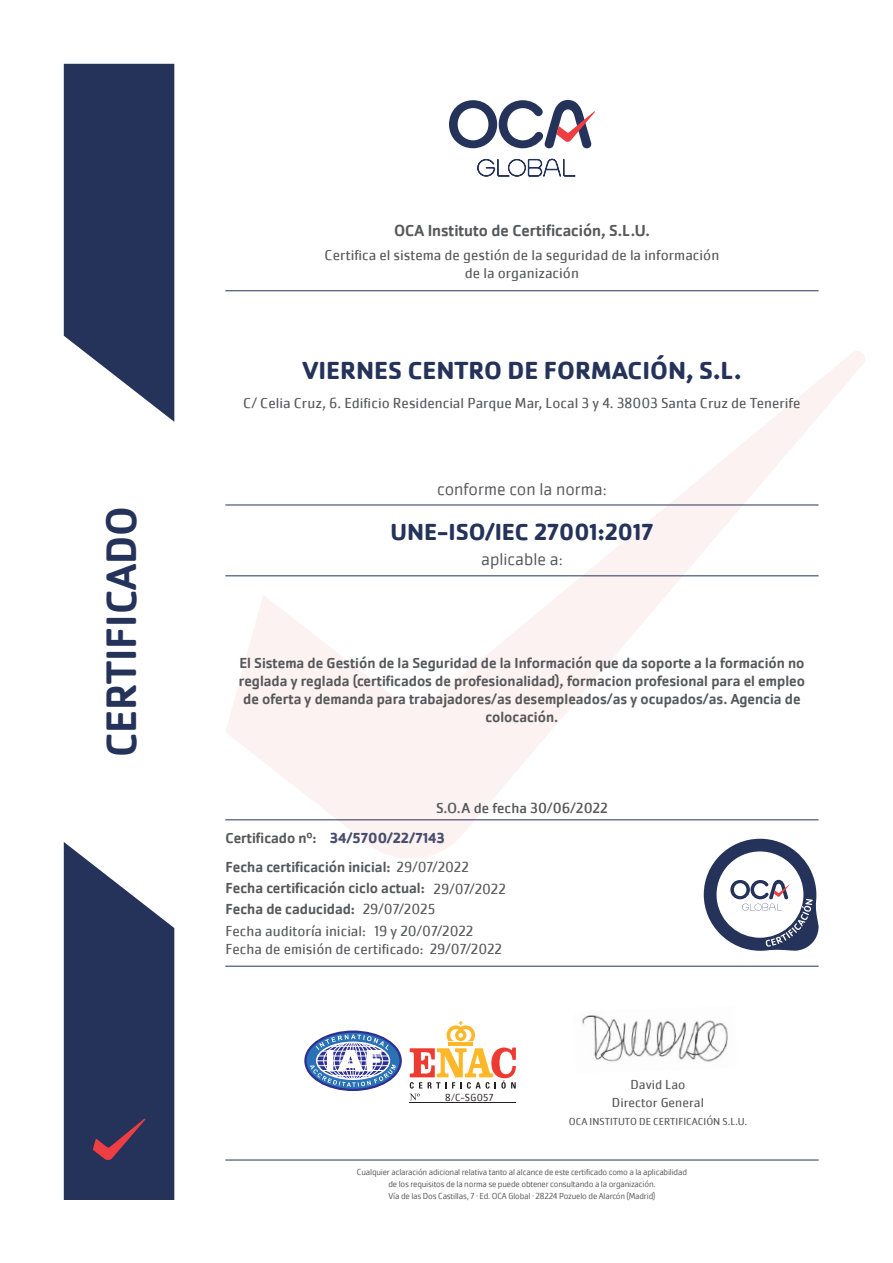
<style>
.page{position:relative;width:893px;height:1263px;background:#fff}
.page>*{position:absolute;margin:0;border:0;box-sizing:border-box;transform-origin:0 0}
.t1{font:500 43.95px "Cachet Pro";color:#25335a}
.t2{font:700 25.5px "Cachet Pro";color:#25335a}
.t3{font:700 24px "Cachet Pro";color:#25335a}
.t4{font:300 18px "Cachet Pro";color:#57585a}
.t5{font:500 16.5px "Cachet Pro";color:#57585a}
.t6{font:500 15px/18px "Cachet Pro";color:#57585a;text-align:center}
.t7{font:15px "Cachet Pro";color:#57585a}
.t8{font:15px "Cachet Pro";color:#57585a}
.t9{font:700 15px "Cachet Pro";color:#494e6e}
.t10{font:13.5px "Cachet Pro";color:#57585a}
.t11{font:10.5px "Cachet Pro";color:#57585a}
.t12{font:300 10.5px "Cachet Pro";letter-spacing:.025em;color:#231f20}
.t13{font:300 9px "Cachet Pro";letter-spacing:-.02em;color:#57585a}
.s1{font-weight:400}
</style>
<div class="page">
<svg style="left:225px;top:351px;width:640px;height:507px"></svg>
<svg style="left:64px;top:64px;width:110px;height:358px;background:#3f4b6d"></svg>
<svg style="left:449px;top:100px;width:146px;height:48px"></svg>
<svg style="left:477px;top:159px;width:99px;height:18px"></svg>
<svg style="left:64px;top:842px;width:110px;height:358px;background:#414b6d"></svg>
<hr style="left:225px;top:290px;width:594px;height:1px;background:#25335a">
<hr style="left:225px;top:575px;width:594px;height:1px;background:#25335a">
<hr style="left:225px;top:505px;width:594px;height:1px;background:#25335a">
<hr style="left:225px;top:819px;width:594px;height:1px;background:#25335a">
<hr style="left:225px;top:966px;width:594px;height:1px;background:#25335a">
<svg style="left:704px;top:839px;width:115px;height:112px"></svg>
<hr style="left:225px;top:1160px;width:594px;height:1px;background:#25335a">
<hr style="left:449px;top:1042px;width:24px;height:4px;background:#fcb828">
<svg style="left:446px;top:1021px;width:29px;height:20px"></svg>
<hr style="left:410px;top:1102px;width:106px;height:1px;background:#231f20">
<svg style="left:410px;top:1047px;width:106px;height:53px"></svg>
<svg style="left:305px;top:1032px;width:96px;height:58px"></svg>
<div style="left:304px;top:1030px;width:98px;height:61px;border:2px solid #2e3092;border-radius:50%"></div>
<svg style="left:310px;top:1034px;width:86px;height:53px"></svg>
<img style="left:582px;top:1015px;width:146px;height:47px">
<p class="t1" style="left:96px;top:757px;width:253px;rotate:-90deg">CERTIFICADO</p>
<p class="t5" style="left:394px;top:221px;width:257px">OCA Instituto de Certificación, S.L.U.</p>
<p class="t7" style="left:325px;top:246px;width:396px">Certifica el sistema de gestión de la seguridad de la información</p>
<p class="t7" style="left:465px;top:264px;width:116px">de la organización</p>
<p class="t2" style="left:303px;top:354px;width:440px">VIERNES CENTRO DE FORMACIÓN, S.L.</p>
<p class="t7" style="left:243px;top:394px;width:559px">C/ Celia Cruz, 6. Edificio Residencial Parque Mar, Local 3 y 4. 38003 Santa Cruz de Tenerife</p>
<p class="t4" style="left:437px;top:479px;width:171px">conforme con la norma:</p>
<p class="t3" style="left:390px;top:517px;width:264px">UNE-ISO/IEC 27001:2017</p>
<p class="t4" style="left:481px;top:549px;width:83px">aplicable a:</p>
<p class="t6" style="left:239px;top:654px;width:568px">El Sistema de Gestión de la Seguridad de la Información que da soporte a la formación no reglada y reglada (certificados de profesionalidad), formacion profesional para el empleo de oferta y demanda para trabajadores/as desempleados/as y ocupados/as. Agencia de colocación.</p>
<p class="t8" style="left:436px;top:799px;width:173px">S.O.A de fecha 30/06/2022</p>
<p class="t9" style="left:330px;top:828px;width:116px">34/5700/22/7143</p>
<p class="t6" style="left:225px;top:829px;width:93px">Certificado nº:</p>
<p class="t6" style="left:225px;top:879px;width:201px">Fecha certificación ciclo actual:</p>
<p class="t6" style="left:225px;top:900px;width:131px">Fecha de caducidad:</p>
<p class="t7" style="left:363px;top:900px;width:74px">29/07/2025</p>
<p class="t7" style="left:374px;top:922px;width:101px">19 y 20/07/2022</p>
<p class="t7" style="left:225px;top:940px;width:278px">Fecha de emisión de certificado: 29/07/2022</p>
<p class="t6" style="left:225px;top:858px;width:245px">Fecha certificación inicial: <span class="s1">29/07/2022</span></p>
<p class="t7" style="left:433px;top:879px;width:74px">29/07/2022</p>
<p class="t7" style="left:225px;top:922px;width:142px">Fecha auditoría inicial:</p>
<p class="t12" style="left:445px;top:1091px;width:50px">8/C-SG057</p>
<p class="t10" style="left:630px;top:1076px;width:56px">David Lao</p>
<p class="t11" style="left:569px;top:1115px;width:180px">OCA INSTITUTO DE CERTIFICACIÓN S.L.U.</p>
<p class="t10" style="left:612px;top:1094px;width:93px">Director General</p>
<p class="t13" style="left:357px;top:1166px;width:332px">Cualquier aclaración adicional relativa tanto al alcance de este certificado como a la aplicabilidad</p>
<p class="t13" style="left:388px;top:1178px;width:269px">de los requisitos de la norma se puede obtener consultando a la organización.</p>
<p class="t13" style="left:388px;top:1190px;width:268px">Vía de las Dos Castillas, 7 · Ed. OCA Global · 28224 Pozuelo de Alarcón (Madrid)</p>
</div>
